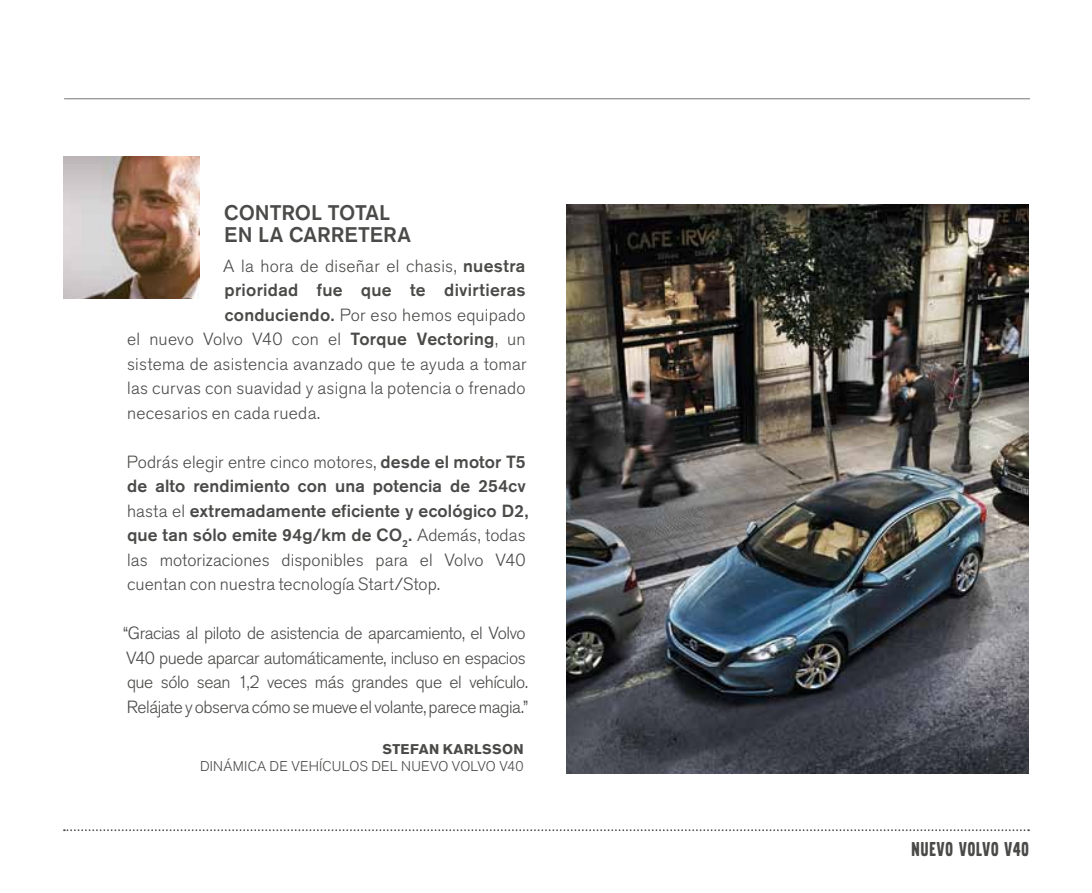
<style>
.page{position:relative;width:1092px;height:893px;background:#fff}
.page>*{position:absolute;margin:0;border:0;box-sizing:border-box;transform-origin:0 0}
.t1{font:500 21px/22.8px "CE Volvo Sans";color:#4a4a49}
.t2{font:21px "Volvo Broad";letter-spacing:.045em;color:#4a4a49}
.t3{font:300 17.5px/24.5px "CE Volvo Sans";letter-spacing:.005em;color:#4a4a49}
.t4{font:300 17.5px/24.5px "CE Volvo Sans";letter-spacing:-.025em;color:#4a4a49}
.t5{font:500 17.5px "CE Volvo Sans";letter-spacing:.015em;color:#4a4a49}
.t6{font:300 14px "CE Volvo Sans";letter-spacing:.015em;color:#4a4a49}
.t7{font:700 14px "CE Volvo Sans";letter-spacing:.025em;color:#4a4a49}
.s1{font-weight:500}
</style>
<div class="page">
<img style="left:63px;top:156px;width:136px;height:142px">
<img style="left:566px;top:205px;width:462px;height:569px">
<hr style="left:64px;top:98px;width:965px;height:1px;background:#777676">
<svg style="left:64px;top:829px;width:964px;height:2px"></svg>
<p class="t1" style="left:224px;top:201px;width:188px">CONTROL TOTAL<br>EN LA CARRETERA</p>
<p class="t3" style="left:223px;top:253px;width:303px">A la hora de diseñar el chasis, <span class="s1">nuestra</span></p>
<p class="t5" style="left:224px;top:279px;width:302px">prioridad fue que te divirtieras</p>
<p class="t3" style="left:225px;top:302px;width:302px"><span class="s1">conduciendo.</span> Por eso hemos equipado</p>
<p class="t3" style="left:127px;top:327px;width:400px">el nuevo Volvo V40 con el <span class="s1">Torque Vectoring</span>, un</p>
<p class="t3" style="left:127px;top:351px;width:401px">sistema de asistencia avanzado que te ayuda a tomar</p>
<p class="t3" style="left:127px;top:376px;width:400px">las curvas con suavidad y asigna la potencia o frenado</p>
<p class="t3" style="left:127px;top:400px;width:195px">necesarios en cada rueda.</p>
<p class="t3" style="left:127px;top:449px;width:403px">Podrás elegir entre cinco motores, <span class="s1">desde el motor T5 de alto rendimiento con una potencia de 254cv </span>hasta el <span class="s1">extremadamente eficiente y ecológico D2, que tan sólo emite 94g/km de CO</span><sub>2</sub><span class="s1">.</span> Además, todas las motorizaciones disponibles para el Volvo V40 cuentan con nuestra tecnología Start/Stop.</p>
<p class="t4" style="left:123px;top:621px;width:406px">“Gracias al piloto de asistencia de aparcamiento, el Volvo V40 puede aparcar automáticamente, incluso en espacios que sólo sean 1,2 veces más grandes que el vehículo.<br>Relájate y observa cómo se mueve el volante, parece magia.”</p>
<p class="t7" style="left:382px;top:741px;width:143px">STEFAN KARLSSON</p>
<p class="t6" style="left:200px;top:758px;width:53px">Dinámica</p>
<p class="t6" style="left:269px;top:758px;width:82px">de vehículos</p>
<p class="t6" style="left:371px;top:758px;width:10px">del</p>
<p class="t6" style="left:401px;top:758px;width:30px">nuevo</p>
<p class="t6" style="left:452px;top:758px;width:18px">Volvo</p>
<p class="t6" style="left:499px;top:758px;width:26px">V40</p>
<p class="t2" style="left:911px;top:839px;width:19px">NUEVO</p>
<p class="t2" style="left:959px;top:839px;width:71px">VOLVO V40</p>
</div>
